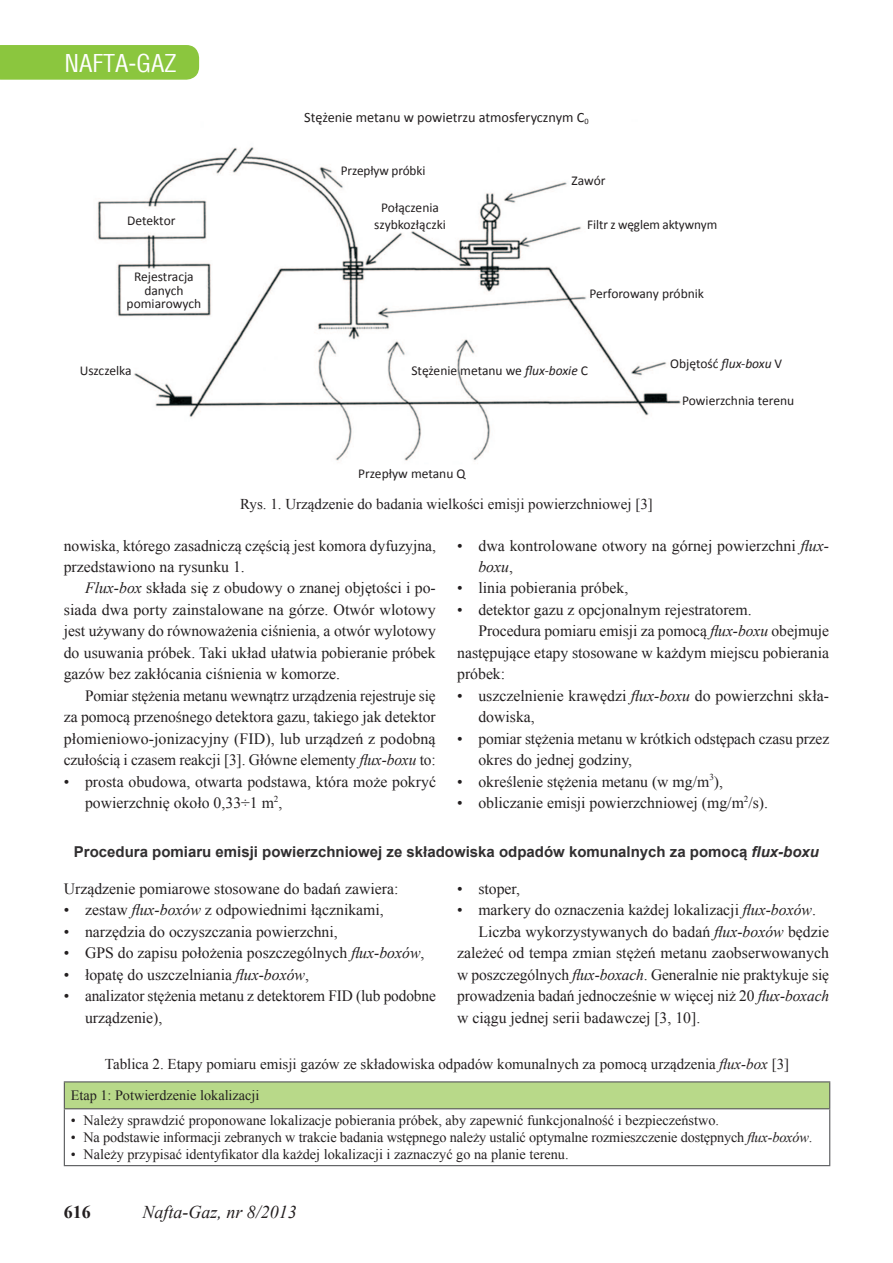
<style>
.page{position:relative;width:893px;height:1263px;background:#fff}
.page>*{position:absolute;margin:0;border:0;box-sizing:border-box;transform-origin:0 0}
.t1{font:24px "Switzerland Condensed";color:#fff}
.t2{font:italic 18px "Times New Roman";color:#231f20}
.t3{font:700 18px "Times New Roman";color:#231f20}
.t4{font:15.75px/21.5px "Times New Roman";color:#231f20}
.t5{font:15px "Times New Roman";color:#231f20}
.t6{font:700 15px "Arial";color:#312f30}
.t7{font:14.25px "Times New Roman";color:#231f20}
.t8{font:14.25px "Calibri";color:#231f20}
.t9{font:13.5px/13.5px "Calibri";color:#231f20;text-align:center}
.s1{font-style:italic}
</style>
<div class="page">
<div style="left:0;top:45px;width:199px;height:35px;background:#8bc63e"></div>
<div style="left:64px;top:1082px;width:766px;height:27px;background:#b8d989"></div>
<hr style="left:64px;top:1109px;width:1px;height:56px;background:#57585a">
<hr style="left:829px;top:1109px;width:1px;height:56px;background:#57585a">
<hr style="left:64px;top:1081px;width:766px;height:1px;background:#57585a">
<svg style="left:64px;top:1082px;width:1px;height:26px"></svg>
<svg style="left:829px;top:1082px;width:1px;height:26px"></svg>
<hr style="left:64px;top:1108px;width:766px;height:1px;background:#57585a">
<hr style="left:64px;top:1165px;width:766px;height:1px;background:#57585a">
<img style="left:97px;top:147px;width:584px;height:314px">
<h1 class="t1" style="left:64px;top:49px;width:114px">NAFTA-GAZ</h1>
<p class="t9" style="left:127px;top:214px;width:50px">Detektor</p>
<p class="t9" style="left:127px;top:270px;width:76px">Rejestracja danych pomiarowych</p>
<p class="t9" style="left:80px;top:364px;width:53px">Uszczelka</p>
<p class="t8" style="left:304px;top:108px;width:286px">Stężenie metanu w powietrzu atmosferycznym C<sub>0</sub></p>
<p class="t9" style="left:341px;top:164px;width:86px">Przepływ próbki</p>
<p class="t9" style="left:374px;top:200px;width:73px;line-height:16.2px">Połączenia szybkozłączki</p>
<p class="t9" style="left:571px;top:174px;width:35px">Zawór</p>
<p class="t9" style="left:587px;top:217px;width:132px">Filtr z węglem aktywnym</p>
<p class="t9" style="left:589px;top:287px;width:116px">Perforowany próbnik</p>
<p class="t9" style="left:411px;top:363px;width:178px">Stężenie metanu we <span class="s1">flux-boxie</span> C</p>
<p class="t9" style="left:358px;top:467px;width:109px">Przepływ metanu Q</p>
<p class="t9" style="left:670px;top:357px;width:114px">Objętość <span class="s1">flux-boxu</span> V</p>
<p class="t9" style="left:682px;top:394px;width:114px">Powierzchnia terenu</p>
<p class="t5" style="left:240px;top:494px;width:414px">Rys. 1. Urządzenie do badania wielkości emisji powierzchniowej [3]</p>
<p class="t4" style="left:478px;top:534px;width:352px;text-indent:-21px">• dwa kontrolowane otwory na górnej powierzchni <span class="s1">flux&shy;boxu</span>,</p>
<p class="t4" style="left:457px;top:577px;width:173px">• linia pobierania próbek,</p>
<p class="t4" style="left:457px;top:599px;width:296px">• detektor gazu z opcjonalnym rejestratorem.</p>
<p class="t4" style="left:478px;top:620px;width:352px">Procedura pomiaru emisji za pomocą <span class="s1">flux-boxu</span> obejmuje</p>
<p class="t4" style="left:457px;top:641px;width:374px">następujące etapy stosowane w każdym miejscu pobierania</p>
<p class="t4" style="left:457px;top:663px;width:50px">próbek:</p>
<p class="t4" style="left:478px;top:684px;width:352px;text-indent:-21px">• uszczelnienie krawędzi <span class="s1">flux-boxu</span> do powierzchni skła&shy;dowiska,</p>
<p class="t4" style="left:478px;top:727px;width:352px;text-indent:-21px">• pomiar stężenia metanu w krótkich odstępach czasu przez okres do jednej godziny,</p>
<p class="t4" style="left:457px;top:770px;width:267px">• określenie stężenia metanu (w mg/m<sup>3</sup>),</p>
<p class="t4" style="left:457px;top:792px;width:312px">• obliczanie emisji powierzchniowej (mg/m<sup>2</sup>/s).</p>
<p class="t6" style="left:74px;top:842px;width:747px">Procedura pomiaru emisji powierzchniowej ze składowiska odpadów komunalnych za pomocą <span class="s1">flux-boxu</span></p>
<p class="t4" style="left:64px;top:877px;width:336px">Urządzenie pomiarowe stosowane do badań zawiera:</p>
<p class="t4" style="left:64px;top:899px;width:322px">• zestaw <span class="s1">flux-boxów</span> z odpowiednimi łącznikami,</p>
<p class="t4" style="left:64px;top:920px;width:276px">• narzędzia do oczyszczania powierzchni,</p>
<p class="t4" style="left:64px;top:942px;width:362px">• GPS do zapisu położenia poszczególnych <span class="s1">flux-boxów</span>,</p>
<p class="t4" style="left:64px;top:963px;width:247px">• łopatę do uszczelniania <span class="s1">flux-boxów</span>,</p>
<p class="t4" style="left:85px;top:985px;width:352px;text-indent:-21px">• analizator stężenia metanu z detektorem FID (lub podobne urządzenie),</p>
<p class="t4" style="left:64px;top:534px;width:374px">nowiska, którego zasadniczą częścią jest komora dyfuzyjna, przedstawiono na rysunku 1.</p>
<p class="t4" style="left:64px;top:577px;width:374px;text-align:justify;text-indent:21px"><span class="s1">Flux-box</span> składa się z obudowy o znanej objętości i po&shy;siada dwa porty zainstalowane na górze. Otwór wlotowy jest używany do równoważenia ciśnienia, a otwór wylotowy do usuwania próbek. Taki układ ułatwia pobieranie próbek gazów bez zakłócania ciśnienia w komorze.</p>
<p class="t4" style="left:64px;top:684px;width:374px;text-align:justify;text-indent:21px">Pomiar stężenia metanu wewnątrz urządzenia rejestruje się za pomocą przenośnego detektora gazu, takiego jak detektor płomieniowo-jonizacyjny (FID), lub urządzeń z podobną czułością i czasem reakcji [3]. Główne elementy <span class="s1">flux-boxu</span> to:</p>
<p class="t4" style="left:85px;top:770px;width:353px;text-indent:-21px">• prosta obudowa, otwarta podstawa, która może pokryć powierzchnię około 0,33÷1 m<sup>2</sup>,</p>
<p class="t4" style="left:457px;top:877px;width:65px">• stoper,</p>
<p class="t4" style="left:457px;top:899px;width:360px">• markery do oznaczenia każdej lokalizacji <span class="s1">flux-boxów</span>.</p>
<p class="t4" style="left:478px;top:920px;width:352px">Liczba wykorzystywanych do badań <span class="s1">flux-boxów</span> będzie</p>
<p class="t4" style="left:457px;top:942px;width:373px">zależeć od tempa zmian stężeń metanu zaobserwowanych</p>
<p class="t4" style="left:457px;top:963px;width:374px">w poszczególnych <span class="s1">flux-boxach</span>. Generalnie nie praktykuje się</p>
<p class="t4" style="left:457px;top:985px;width:373px">prowadzenia badań jednocześnie w więcej niż 20 <span class="s1">flux-boxach</span></p>
<p class="t4" style="left:457px;top:1006px;width:245px">w ciągu jednej serii badawczej [3, 10].</p>
<p class="t5" style="left:105px;top:1054px;width:686px">Tablica 2. Etapy pomiaru emisji gazów ze składowiska odpadów komunalnych za pomocą urządzenia <span class="s1">flux-box</span> [3]</p>
<p class="t7" style="left:71px;top:1086px;width:190px">Etap 1: Potwierdzenie lokalizacji</p>
<p class="t7" style="left:71px;top:1111px;width:650px">• Należy sprawdzić proponowane lokalizacje pobierania próbek, aby zapewnić funkcjonalność i bezpieczeństwo.</p>
<p class="t7" style="left:71px;top:1128px;width:743px">• Na podstawie informacji zebranych w trakcie badania wstępnego należy ustalić optymalne rozmieszczenie dostępnych <span class="s1">flux-boxów</span>.</p>
<p class="t7" style="left:71px;top:1145px;width:499px">• Należy przypisać identyfikator dla każdej lokalizacji i zaznaczyć go na planie terenu.</p>
<p class="t3" style="left:64px;top:1199px;width:28px">616</p>
<p class="t2" style="left:142px;top:1200px;width:156px">Nafta-Gaz, nr 8/2013</p>
</div>
